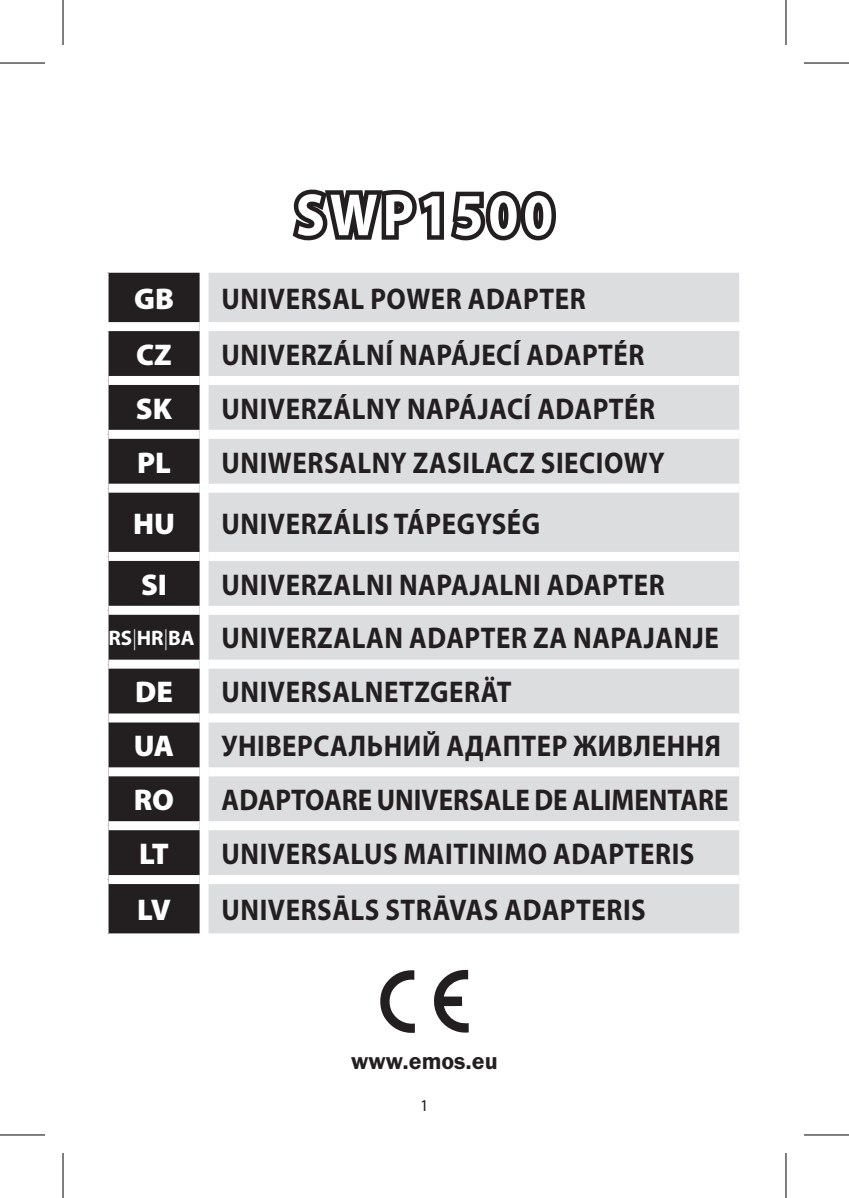
<style>
.page{position:relative;width:849px;height:1198px;background:#fff}
.page>*{position:absolute;margin:0;border:0;box-sizing:border-box;transform-origin:0 0}
.t1{font:700 60px "Myriad Pro";letter-spacing:.09em;color:#fff;scale:.9 1}
.t2{font:700 30px "Myriad Pro";letter-spacing:.02em;color:#231f20;scale:.9 1}
.t3{font:700 30px "Myriad Pro";color:#231f20;scale:.9 1}
.t4{font:900 30px "Myriad Pro";color:#fff}
.t5{font:600 24px "Franklin Got Itc TEE";color:#231f20}
.t6{font:16.5px "Myriad Pro";color:#231f20}
.s1{font-size:21px;color:#fff}
.s2{font-weight:300;font-size:21px;color:#fff}
</style>
<div class="page">
<svg style="left:434px;top:969px;width:35px;height:64px"></svg>
<svg style="left:380px;top:970px;width:35px;height:63px"></svg>
<svg style="left:292px;top:189px;width:264px;height:52px"></svg>
<div style="left:109px;top:273px;width:91px;height:103px;background:#231f20"></div>
<div style="left:209px;top:273px;width:530px;height:660px;background:#dcdddf"></div>
<div style="left:109px;top:385px;width:91px;height:548px;background:#231f20"></div>
<div style="left:106px;top:322px;width:94px;height:9px;background:#fff"></div>
<div style="left:209px;top:322px;width:533px;height:9px;background:#fff"></div>
<div style="left:209px;top:376px;width:530px;height:9px;background:#fff"></div>
<div style="left:109px;top:430px;width:91px;height:9px;background:#fff"></div>
<div style="left:209px;top:430px;width:530px;height:9px;background:#fff"></div>
<div style="left:109px;top:483px;width:91px;height:9px;background:#fff"></div>
<div style="left:209px;top:483px;width:530px;height:9px;background:#fff"></div>
<div style="left:109px;top:552px;width:91px;height:9px;background:#fff"></div>
<div style="left:209px;top:552px;width:530px;height:9px;background:#fff"></div>
<div style="left:109px;top:606px;width:91px;height:9px;background:#fff"></div>
<div style="left:209px;top:606px;width:530px;height:9px;background:#fff"></div>
<div style="left:109px;top:659px;width:91px;height:9px;background:#fff"></div>
<div style="left:209px;top:659px;width:530px;height:9px;background:#fff"></div>
<div style="left:109px;top:713px;width:91px;height:9px;background:#fff"></div>
<div style="left:209px;top:713px;width:530px;height:9px;background:#fff"></div>
<div style="left:109px;top:767px;width:91px;height:9px;background:#fff"></div>
<div style="left:209px;top:767px;width:530px;height:9px;background:#fff"></div>
<div style="left:109px;top:821px;width:91px;height:9px;background:#fff"></div>
<div style="left:209px;top:821px;width:530px;height:9px;background:#fff"></div>
<div style="left:109px;top:875px;width:91px;height:9px;background:#fff"></div>
<div style="left:209px;top:875px;width:530px;height:9px;background:#fff"></div>
<svg style="left:786px;top:0;width:1px;height:45px"></svg>
<svg style="left:786px;top:1153px;width:1px;height:44px"></svg>
<hr style="left:0;top:62px;width:45px;height:2px;background:#000">
<hr style="left:804px;top:62px;width:45px;height:2px;background:#000">
<hr style="left:0;top:1134px;width:45px;height:1px;background:#000">
<hr style="left:804px;top:1134px;width:45px;height:1px;background:#000">
<hr style="left:62px;top:0;width:2px;height:45px;background:#000">
<hr style="left:62px;top:1152px;width:2px;height:45px;background:#000">
<hr style="left:785px;top:0;width:1px;height:45px;background:#000">
<hr style="left:785px;top:1152px;width:1px;height:45px;background:#000">
<h1 class="t1" style="left:296px;top:176px;width:288px">SWP1500</h1>
<p class="t4" style="left:134px;top:278px;width:41px">GB</p>
<p class="t2" style="left:222px;top:279px;width:406px">UNIVERSAL POWER ADAPTER</p>
<p class="t4" style="left:136px;top:334px;width:37px">CZ</p>
<p class="t2" style="left:222px;top:335px;width:471px">UNIVERZÁLNÍ NAPÁJECÍ ADAPTÉR</p>
<p class="t4" style="left:136px;top:388px;width:38px">SK</p>
<p class="t2" style="left:222px;top:389px;width:483px">UNIVERZÁLNY NAPÁJACÍ ADAPTÉR</p>
<p class="t4" style="left:137px;top:442px;width:35px">PL</p>
<p class="t2" style="left:222px;top:443px;width:494px">UNIWERSALNY ZASILACZ SIECIOWY</p>
<p class="t4" style="left:133px;top:503px;width:44px">HU</p>
<p class="t2" style="left:222px;top:504px;width:355px">UNIVERZÁLIS TÁPEGYSÉG</p>
<p class="t4" style="left:141px;top:564px;width:27px">SI</p>
<p class="t2" style="left:222px;top:565px;width:494px">UNIVERZALNI NAPAJALNI ADAPTER</p>
<p class="t2" style="left:109px;top:619px;width:680px"><span class="s1">RS</span><span class="s2">|</span><span class="s1">HR</span><span class="s2">|</span><span class="s1">BA</span> UNIVERZALAN ADAPTER ZA NAPAJANJE</p>
<p class="t4" style="left:135px;top:672px;width:39px">DE</p>
<p class="t2" style="left:222px;top:672px;width:324px">UNIVERSALNETZGERÄT</p>
<p class="t4" style="left:134px;top:726px;width:42px">UA</p>
<p class="t2" style="left:222px;top:726px;width:556px">УНІВЕРСАЛЬНИЙ АДАПТЕР ЖИВЛЕННЯ</p>
<p class="t4" style="left:134px;top:780px;width:42px">RO</p>
<p class="t3" style="left:222px;top:780px;width:565px">ADAPTOARE UNIVERSALE DE ALIMENTARE</p>
<p class="t4" style="left:139px;top:833px;width:31px">LT</p>
<p class="t2" style="left:222px;top:834px;width:527px">UNIVERSALUS MAITINIMO ADAPTERIS</p>
<p class="t4" style="left:137px;top:889px;width:35px">LV</p>
<p class="t2" style="left:222px;top:890px;width:473px">UNIVERSĀLS STRĀVAS ADAPTERIS</p>
<p class="t5" style="left:351px;top:1047px;width:148px">www.emos.eu</p>
<p class="t6" style="left:420px;top:1095px;width:10px">1</p>
</div>
